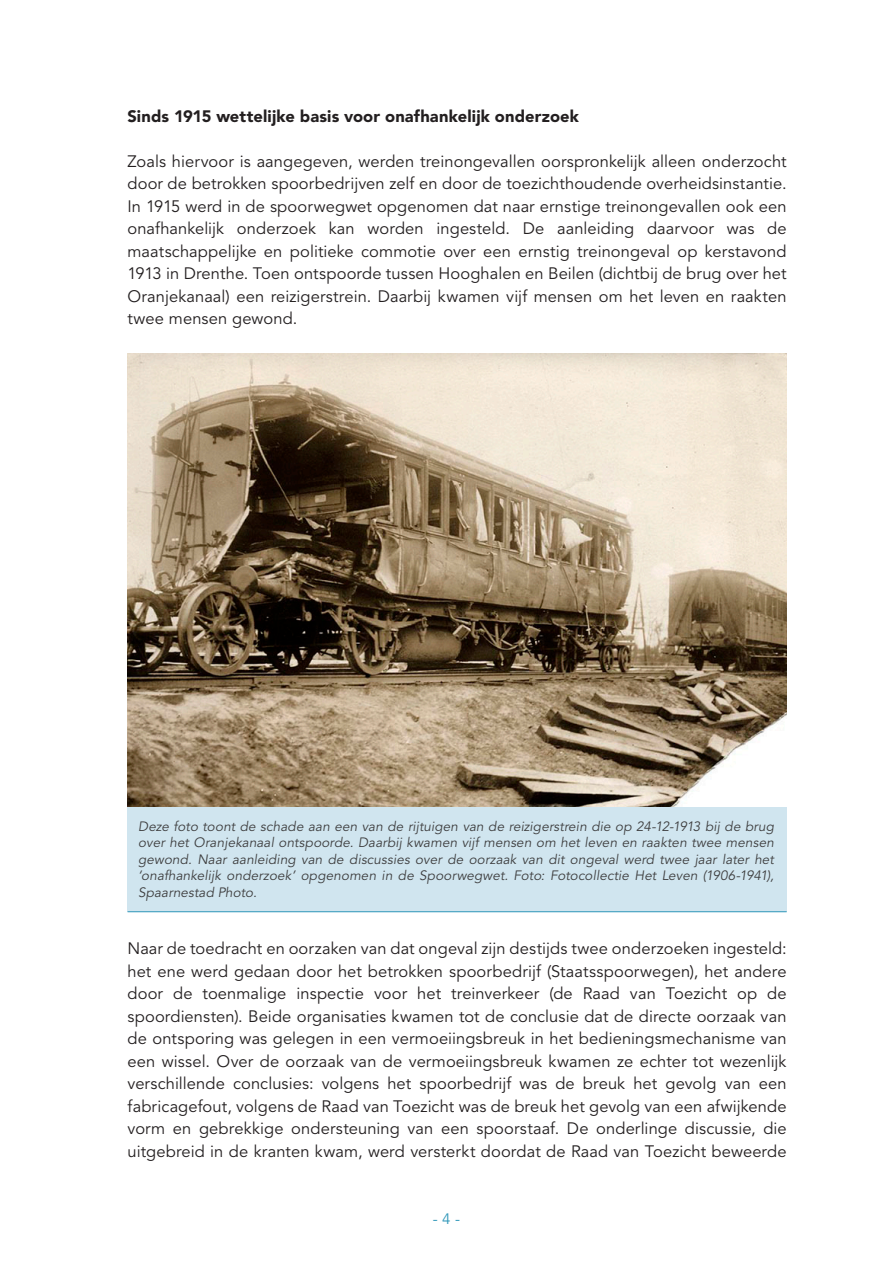
<style>
.page{position:relative;width:893px;height:1263px;background:#fff}
.page>*{position:absolute;margin:0;border:0;box-sizing:border-box;transform-origin:0 0}
.Alex___Plat{font:16.5px/22.5px "Avenir LT Std";letter-spacing:.005em;color:#231f20;text-align:justify}
.Alex___Inhoud_vet{font:900 16.5px "Avenir LT Std";letter-spacing:.01em;color:#231f20}
.t1{font:15px "Avenir LT Std";color:#2f97b9}
.Alex___Plat-2{font:italic 13.5px/16.5px "Avenir LT Std";letter-spacing:.005em;color:#3e3e3f;text-align:justify}
</style>
<div class="page">
<div style="left:128px;top:799px;width:659px;height:113px;background:#d0e5ef"></div>
<hr style="left:128px;top:911px;width:659px;height:1px;background:#2f97b9">
<img style="left:128px;top:354px;width:659px;height:452px">
<p class="Alex___Inhoud_vet" style="left:128px;top:106px;width:453px">Sinds 1915 wettelijke basis voor onafhankelijk onderzoek</p>
<p class="Alex___Plat" style="left:128px;top:150px;width:661px">Zoals hiervoor is aangegeven, werden treinongevallen oorspronkelijk alleen onderzocht door de betrokken spoorbedrijven zelf en door de toezichthoudende overheidsinstantie.<br>In 1915 werd in de spoorwegwet opgenomen dat naar ernstige treinongevallen ook een onafhankelijk onderzoek kan worden ingesteld. De aanleiding daarvoor was de maatschappelijke en politieke commotie over een ernstig treinongeval op kerstavond 1913 in Drenthe. Toen ontspoorde tussen Hooghalen en Beilen (dichtbij de brug over het Oranjekanaal) een reizigerstrein. Daarbij kwamen vijf mensen om het leven en raakten twee mensen gewond.</p>
<p class="Alex___Plat-2" style="left:138px;top:818px;width:637px">Deze foto toont de schade aan een van de rijtuigen van de reizigerstrein die op 24-12-1913 bij de brug over het Oranjekanaal ontspoorde. Daarbij kwamen vijf mensen om het leven en raakten twee mensen gewond. Naar aanleiding van de discussies over de oorzaak van dit ongeval werd twee jaar later het ‘onafhankelijk onderzoek’ opgenomen in de Spoorwegwet. Foto: Fotocollectie Het Leven (1906-1941), Spaarnestad Photo.</p>
<p class="Alex___Plat" style="left:128px;top:938px;width:661px">Naar de toedracht en oorzaken van dat ongeval zijn destijds twee onderzoeken ingesteld: het ene werd gedaan door het betrokken spoorbedrijf (Staatsspoorwegen), het andere door de toenmalige inspectie voor het treinverkeer (de Raad van Toezicht op de spoordiensten). Beide organisaties kwamen tot de conclusie dat de directe oorzaak van de ontsporing was gelegen in een vermoeiingsbreuk in het bedieningsmechanisme van een wissel. Over de oorzaak van de vermoeiingsbreuk kwamen ze echter tot wezenlijk verschillende conclusies: volgens het spoorbedrijf was de breuk het gevolg van een fabricagefout, volgens de Raad van Toezicht was de breuk het gevolg van een afwijkende vorm en gebrekkige ondersteuning van een spoorstaaf. De onderlinge discussie, die uitgebreid in de kranten kwam, werd versterkt doordat de Raad van Toezicht beweerde</p>
<p class="t1" style="left:433px;top:1210px;width:29px">- 4 -</p>
</div>
